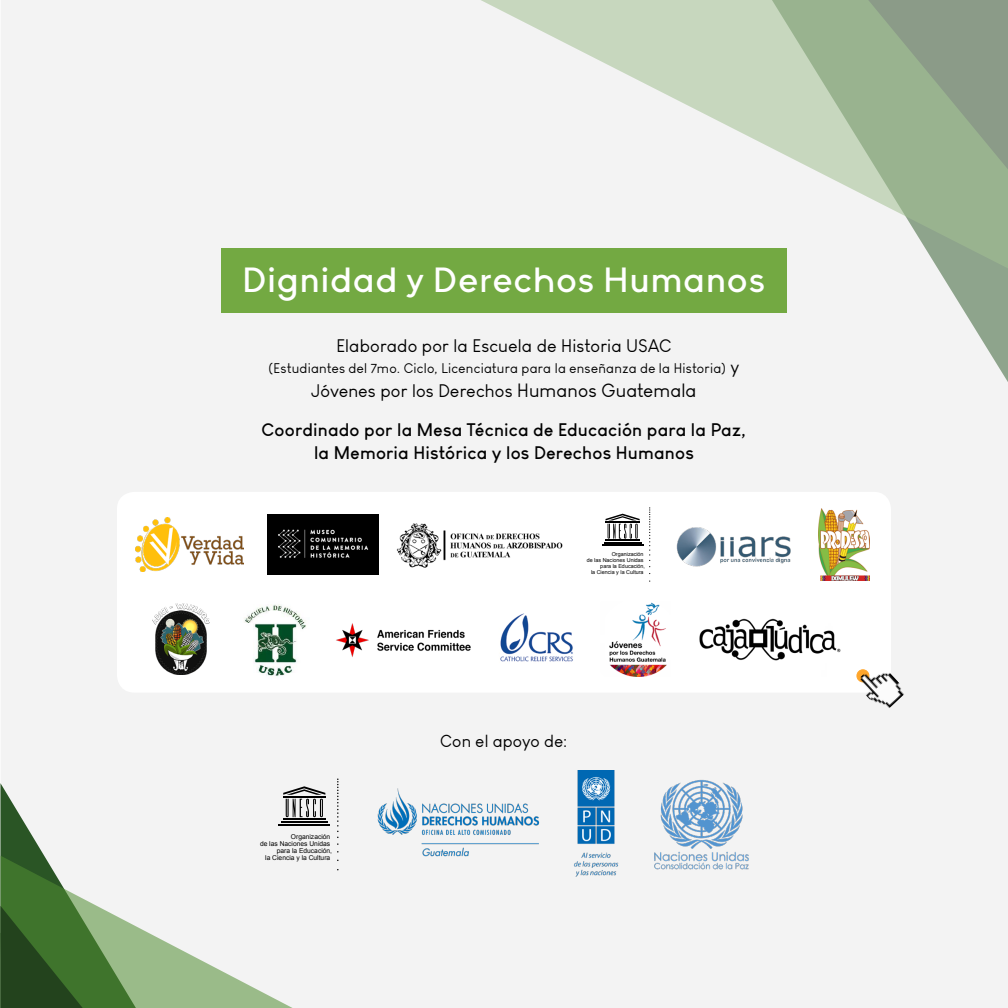
<style>
.page{position:relative;width:1008px;height:1008px;background:#fff}
.page>*{position:absolute;margin:0;border:0;box-sizing:border-box;transform-origin:0 0}
.t1{font:35px "Facts";letter-spacing:.025em;color:#fff}
.t2{font:700 17.85px/22.4px "Louis George Cafe";letter-spacing:.01em;color:#000;text-align:center}
.t3{font:17.85px "Louis George Cafe";letter-spacing:.01em;color:#000}
.t4{font:17.15px "Louis George Cafe";letter-spacing:.015em;color:#000}
.t5{font:13.65px "Louis George Cafe";letter-spacing:.02em;color:#000}
.t6{font:6.65px/7.4px "Arial";color:#000;text-align:right}
.t7{font:5.42px/6px "Arial";color:#000;text-align:right}
.s1{font-size:17.85px}
.s2{font-size:18.9px}
</style>
<div class="page">
<hr style="left:0;top:0;width:1px;height:1008px;background:#fafafa">
<div style="left:1px;top:0;width:1007px;height:1008px;background:#f3f3f3"></div>
<svg style="left:337px;top:779px;width:2px;height:66px"></svg>
<hr style="left:283px;top:818px;width:42px;height:2px;background:#000">
<hr style="left:281px;top:821px;width:47px;height:2px;background:#000">
<hr style="left:279px;top:824px;width:51px;height:2px;background:#000">
<svg style="left:283px;top:786px;width:42px;height:31px"></svg>
<img style="left:377px;top:788px;width:163px;height:69px">
<img style="left:574px;top:771px;width:45px;height:106px">
<img style="left:654px;top:779px;width:95px;height:91px">
<div style="left:221px;top:248px;width:566px;height:65px;background:#73a942"></div>
<svg style="left:942px;top:275px;width:66px;height:107px"></svg>
<svg style="left:481px;top:0;width:527px;height:275px"></svg>
<svg style="left:858px;top:0;width:150px;height:186px;background:#94aa8d"></svg>
<svg style="left:136px;top:926px;width:156px;height:82px;fill:#9fbe8f"></svg>
<svg style="left:0;top:783px;width:136px;height:225px"></svg>
<div style="left:117px;top:492px;width:774px;height:201px;background:#fff;border-radius:17px"></div>
<img style="left:268px;top:515px;width:111px;height:59px">
<img style="left:676px;top:527px;width:115px;height:40px">
<svg style="left:649px;top:507px;width:1px;height:60px"></svg>
<hr style="left:606px;top:539px;width:34px;height:2px;background:#000">
<hr style="left:604px;top:542px;width:38px;height:1px;background:#000">
<hr style="left:602px;top:544px;width:41px;height:2px;background:#000">
<svg style="left:606px;top:514px;width:34px;height:25px"></svg>
<img style="left:818px;top:508px;width:52px;height:73px">
<img style="left:135px;top:518px;width:108px;height:53px">
<img style="left:411px;top:530px;width:152px;height:38px">
<img style="left:396px;top:523px;width:46px;height:44px">
<img style="left:336px;top:623px;width:135px;height:34px">
<img style="left:609px;top:602px;width:58px;height:75px">
<img style="left:244px;top:604px;width:62px;height:73px">
<img style="left:153px;top:603px;width:56px;height:72px">
<img style="left:500px;top:613px;width:73px;height:49px">
<img style="left:699px;top:618px;width:142px;height:43px">
<img style="left:856px;top:669px;width:48px;height:39px">
<h1 class="t1" style="left:243px;top:260px;width:524px">Dignidad y Derechos Humanos</h1>
<p class="t3" style="left:337px;top:335px;width:336px">Elaborado por la Escuela de Historia USAC</p>
<p class="t5" style="left:269px;top:361px;width:472px">(Estudiantes del 7mo. Ciclo, Licenciatura para la enseñanza de la Historia) <span class="s1">y</span></p>
<p class="t3" style="left:312px;top:380px;width:386px">Jóvenes por los Derechos <span class="s2">Humanos Guatemala</span></p>
<p class="t2" style="left:262px;top:418px;width:486px">Coordinado por la Mesa Técnica de Educación para la Paz, la Memoria Histórica y los Derechos Humanos</p>
<p class="t6" style="left:260px;top:833px;width:74px">Organización<br>de las Naciones Unidas para la Educación,<br>la Ciencia y la Cultura</p>
<p class="t7" style="left:587px;top:551px;width:60px">Organización<br>de las Naciones Unidas para la Educación,<br>la Ciencia y la Cultura</p>
<p class="t4" style="left:440px;top:731px;width:129px">Con el apoyo de:</p>
</div>
